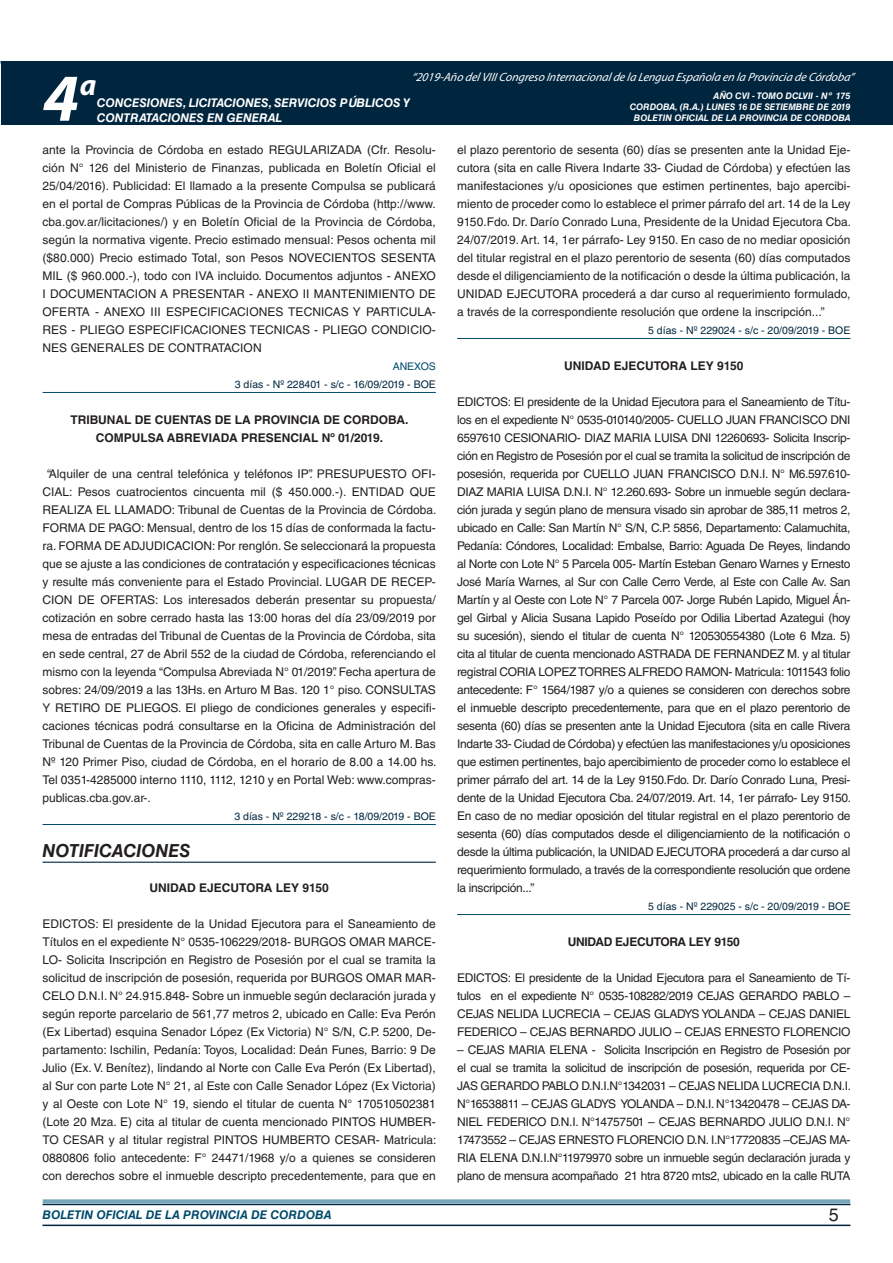
<style>
.page{position:relative;width:893px;height:1263px;background:#fff}
.page>*{position:absolute;margin:0;border:0;box-sizing:border-box;transform-origin:0 0}
.t1{font:italic 700 67.5px "Myriad Pro";color:#fff}
.t2{font:italic 700 30px "Myriad Pro";color:#fff}
.t3{font:italic 700 18px "Helvetica LT Std";color:#231f20}
.t4{font:18px "Helvetica LT Std";color:#231f20}
.t5{font:12px/18px "Helvetica LT Std";letter-spacing:-.02em;color:#231f20;text-align:justify}
.t6{font:700 12px/18px "Helvetica LT Std";color:#231f20;text-align:center}
.t7{font:italic 12px "Myriad Pro";color:#fff}
.t8{font:italic 700 12px/14.4px "Helvetica LT Std";color:#fff}
.t9{font:italic 700 12px "Helvetica LT Std";color:#004b6c}
.t10{font:700 12px "Helvetica LT Std";letter-spacing:-.025em;color:#231f20}
.t11{font:10.5px "Helvetica LT Std";color:#00263f}
.t12{font:10.5px "Helvetica LT Std";color:#004b6c}
.t13{font:italic 700 9px/10.8px "Helvetica LT Std";color:#fff;text-align:right}
</style>
<div class="page">
<hr style="left:43px;top:1224px;width:807px;height:2px;background:#00263f">
<div style="left:42px;top:1198px;width:809px;height:8px;background:#fff;opacity:.75"></div>
<div style="left:1px;top:61px;width:892px;height:64px;background:#00263f"></div>
<hr style="left:43px;top:392px;width:393px;height:1px;background:#004b6c">
<hr style="left:43px;top:824px;width:393px;height:1px;background:#004b6c">
<hr style="left:43px;top:862px;width:393px;height:1px;background:#00263f">
<hr style="left:457px;top:338px;width:393px;height:1px;background:#004b6c">
<hr style="left:457px;top:914px;width:393px;height:1px;background:#004b6c">
<p class="t7" style="left:412px;top:70px;width:444px">“2019-Año delVIIICongreso Internacionalde la Lengua Esp añola en la Provincia de Córdoba”</p>
<h1 class="t1" style="left:43px;top:54px;width:38px">4</h1>
<h2 class="t2" style="left:80px;top:66px;width:18px">a</h2>
<p class="t13" style="left:630px;top:91px;width:222px">AÑO CVI - TOMO DCLVII - Nº 175<br>CORDOBA, (R.A.) LUNES 16 DE SETIEMBRE DE 2019</p>
<p class="t8" style="left:97px;top:96px;width:315px">CONCESIONES, LICITACIONES, SERVICIOS PÚBLICOS Y<br>CONTRATACIONES EN GENERAL</p>
<p class="t13" style="left:634px;top:112px;width:218px">BOLETIN OFICIAL DE LA PROVINCIA DE CORDOBA</p>
<p class="t5" style="left:43px;top:141px;width:395px">ante la Provincia de Córdoba en estado REGULARIZADA (Cfr. Resolu&shy;ción N° 126 del Ministerio de Finanzas, publicada en Boletín Oficial el 25/04/2016). Publicidad: El llamado a la presente Compulsa se publicará en el portal de Compras Públicas de la Provincia de Córdoba (http://www. cba.gov.ar/licitaciones/) y en Boletín Oficial de la Provincia de Córdoba, según la normativa vigente. Precio estimado mensual: Pesos ochenta mil ($80.000) Precio estimado Total, son Pesos NOVECIENTOS SESENTA MIL ($ 960.000.-), todo con IVA incluido. Documentos adjuntos - ANEXO I DOCUMENTACION A PRESENTAR - ANEXO II MANTENIMIENTO DE OFERTA - ANEXO III ESPECIFICACIONES TECNICAS Y PARTICULA-RES - PLIEGO ESPECIFICACIONES TECNICAS - PLIEGO CONDICIO-NES GENERALES DE CONTRATACION</p>
<p class="t12" style="left:393px;top:360px;width:45px">ANEXOS</p>
<p class="t11" style="left:235px;top:378px;width:203px">3 días - Nº 228401 - s/c - 16/09/2019 - BOE</p>
<p class="t6" style="left:70px;top:410px;width:339px">TRIBUNAL DE CUENTAS DE LA PROVINCIA DE CORDOBA.<br>COMPULSA ABREVIADA PRESENCIAL Nº 01/2019.</p>
<p class="t5" style="left:43px;top:465px;width:396px;text-indent:5px">“Alquiler de una central telefónica y teléfonos IP”. PRESUPUESTO OFI-CIAL: Pesos cuatrocientos cincuenta mil ($ 450.000.-). ENTIDAD QUE REALIZA EL LLAMADO: Tribunal de Cuentas de la Provincia de Córdoba.<br>FORMA DE PAGO: Mensual, dentro de los 15 días de conformada la factu&shy;ra. FORMA DE ADJUDICACION: Por renglón. Se seleccionará la propuesta que se ajuste a las condiciones de contratación y especificaciones técnicas y resulte más conveniente para el Estado Provincial. LUGAR DE RECEP-CION DE OFERTAS: Los interesados deberán presentar su propuesta/ cotización en sobre cerrado hasta las 13:00 horas del día 23/09/2019 por mesa de entradas del Tribunal de Cuentas de la Provincia de Córdoba, sita en sede central, 27 de Abril 552 de la ciudad de Córdoba, referenciando el mismo con la leyenda “Compulsa Abreviada N° 01/2019”. Fecha apertura de sobres: 24/09/2019 a las 13Hs. en Arturo M Bas. 120 1° piso. CONSULTAS Y RETIRO DE PLIEGOS. El pliego de condiciones generales y especifi&shy;caciones técnicas podrá consultarse en la Oficina de Administración del Tribunal de Cuentas de la Provincia de Córdoba, sita en calle Arturo M. Bas Nº 120 Primer Piso, ciudad de Córdoba, en el horario de 8.00 a 14.00 hs.<br>Tel 0351-4285000 interno 1110, 1112, 1210 y en Portal Web: www.compras&shy;publicas.cba.gov.ar-.</p>
<p class="t11" style="left:234px;top:810px;width:203px">3 días - Nº 229218 - s/c - 18/09/2019 - BOE</p>
<h3 class="t3" style="left:43px;top:840px;width:150px">NOTIFICACIONES</h3>
<p class="t6" style="left:150px;top:878px;width:181px">UNIDAD EJECUTORA LEY 9150</p>
<p class="t5" style="left:43px;top:915px;width:395px">EDICTOS: El presidente de la Unidad Ejecutora para el Saneamiento de Títulos en el expediente N° 0535-106229/2018- BURGOS OMAR MARCE-LO- Solicita Inscripción en Registro de Posesión por el cual se tramita la solicitud de inscripción de posesión, requerida por BURGOS OMAR MAR-CELO D.N.I. N° 24.915.848- Sobre un inmueble según declaración jurada y según reporte parcelario de 561,77 metros 2, ubicado en Calle: Eva Perón (Ex Libertad) esquina Senador López (Ex Victoria) N° S/N, C.P. 5200, De&shy;partamento: Ischilin, Pedanía: Toyos, Localidad: Deán Funes, Barrio: 9 De Julio (Ex. V. Benítez), lindando al Norte con Calle Eva Perón (Ex Libertad), al Sur con parte Lote N° 21, al Este con Calle Senador López (Ex Victoria) y al Oeste con Lote N° 19, siendo el titular de cuenta N° 170510502381 (Lote 20 Mza. E) cita al titular de cuenta mencionado PINTOS HUMBER-TO CESAR y al titular registral PINTOS HUMBERTO CESAR- Matricula:<br>0880806 folio antecedente: F° 24471/1968 y/o a quienes se consideren con derechos sobre el inmueble descripto precedentemente, para que en</p>
<p class="t5" style="left:457px;top:141px;width:395px">el plazo perentorio de sesenta (60) días se presenten ante la Unidad Eje&shy;cutora (sita en calle Rivera Indarte 33- Ciudad de Córdoba) y efectúen las manifestaciones y/u oposiciones que estimen pertinentes, bajo apercibi&shy;miento de proceder como lo establece el primer párrafo del art. 14 de la Ley 9150.Fdo. Dr. Darío Conrado Luna, Presidente de la Unidad Ejecutora Cba.<br>24/07/2019. Art. 14, 1er párrafo- Ley 9150. En caso de no mediar oposición del titular registral en el plazo perentorio de sesenta (60) días computados desde el diligenciamiento de la notificación o desde la última publicación, la UNIDAD EJECUTORA procederá a dar curso al requerimiento formulado, a través de la correspondiente resolución que ordene la inscripción...”</p>
<p class="t11" style="left:648px;top:324px;width:204px">5 días - Nº 229024 - s/c - 20/09/2019 - BOE</p>
<p class="t6" style="left:564px;top:356px;width:181px">UNIDAD EJECUTORA LEY 9150</p>
<p class="t5" style="left:457px;top:393px;width:395px">EDICTOS: El presidente de la Unidad Ejecutora para el Saneamiento de Títu&shy;los en el expediente N° 0535-010140/2005- CUELLO JUAN FRANCISCO DNI 6597610 CESIONARIO- DIAZ MARIA LUISA DNI 12260693- Solicita Inscrip&shy;ción en Registro de Posesión por el cual se tramita la solicitud de inscripción de posesión, requerida por CUELLO JUAN FRANCISCO D.N.I. N° M6.597.610- DIAZ MARIA LUISA D.N.I. N° 12.260.693- Sobre un inmueble según declara&shy;ción jurada y según plano de mensura visado sin aprobar de 385,11 metros 2, ubicado en Calle: San Martín N° S/N, C.P. 5856, Departamento: Calamuchita, Pedanía: Cóndores, Localidad: Embalse, Barrio: Aguada De Reyes, lindando al Norte con Lote N° 5 Parcela 005- Martín Esteban Genaro Warnes y Ernesto José María Warnes, al Sur con Calle Cerro Verde, al Este con Calle Av. San Martín y al Oeste con Lote N° 7 Parcela 007- Jorge Rubén Lapido, Miguel Án&shy;gel Girbal y Alicia Susana Lapido Poseído por Odilia Libertad Azategui (hoy su sucesión), siendo el titular de cuenta N° 120530554380 (Lote 6 Mza. 5) cita al titular de cuenta mencionado ASTRADA DE FERNANDEZ M. y al titular registral CORIA LOPEZ TORRES ALFREDO RAMON- Matricula: 1011543 folio antecedente: F° 1564/1987 y/o a quienes se consideren con derechos sobre el inmueble descripto precedentemente, para que en el plazo perentorio de sesenta (60) días se presenten ante la Unidad Ejecutora (sita en calle Rivera Indarte 33- Ciudad de Córdoba) y efectúen las manifestaciones y/u oposiciones que estimen pertinentes, bajo apercibimiento de proceder como lo establece el primer párrafo del art. 14 de la Ley 9150.Fdo. Dr. Darío Conrado Luna, Presi&shy;dente de la Unidad Ejecutora Cba. 24/07/2019. Art. 14, 1er párrafo- Ley 9150.<br>En caso de no mediar oposición del titular registral en el plazo perentorio de sesenta (60) días computados desde el diligenciamiento de la notificación o desde la última publicación, la UNIDAD EJECUTORA procederá a dar curso al requerimiento formulado, a través de la correspondiente resolución que ordene la inscripción...”</p>
<p class="t11" style="left:648px;top:900px;width:204px">5 días - Nº 229025 - s/c - 20/09/2019 - BOE</p>
<p class="t10" style="left:568px;top:934px;width:173px">UNIDAD EJECUTORA LEY 9150</p>
<p class="t5" style="left:457px;top:969px;width:395px">EDICTOS: El presidente de la Unidad Ejecutora para el Saneamiento de Tí&shy;tulos en el expediente N° 0535-108282/2019 CEJAS GERARDO PABLO – CEJAS NELIDA LUCRECIA – CEJAS GLADYS YOLANDA – CEJAS DANIEL FEDERICO – CEJAS BERNARDO JULIO – CEJAS ERNESTO FLORENCIO</p>
<p class="t5" style="left:457px;top:1041px;width:396px">– CEJAS MARIA ELENA - Solicita Inscripción en Registro de Posesión por el cual se tramita la solicitud de inscripción de posesión, requerida por CE-JAS GERARDO PABLO D.N.I.N°1342031 – CEJAS NELIDA LUCRECIA D.N.I.<br>N°16538811 – CEJAS GLADYS YOLANDA – D.N.I. N°13420478 – CEJAS DA-NIEL FEDERICO D.N.I. N°14757501 – CEJAS BERNARDO JULIO D.N.I. N° 17473552 – CEJAS ERNESTO FLORENCIO D.N. I.N°17720835 –CEJAS MA-RIA ELENA D.N.I.N°11979970 sobre un inmueble según declaración jurada y plano de mensura acompañado 21 htra 8720 mts2, ubicado en la calle RUTA</p>
<p class="t9" style="left:43px;top:1208px;width:290px">BOLETIN OFICIAL DE LA PROVINCIA DE CORDOBA</p>
<h3 class="t4" style="left:829px;top:1204px;width:12px">5</h3>
</div>
